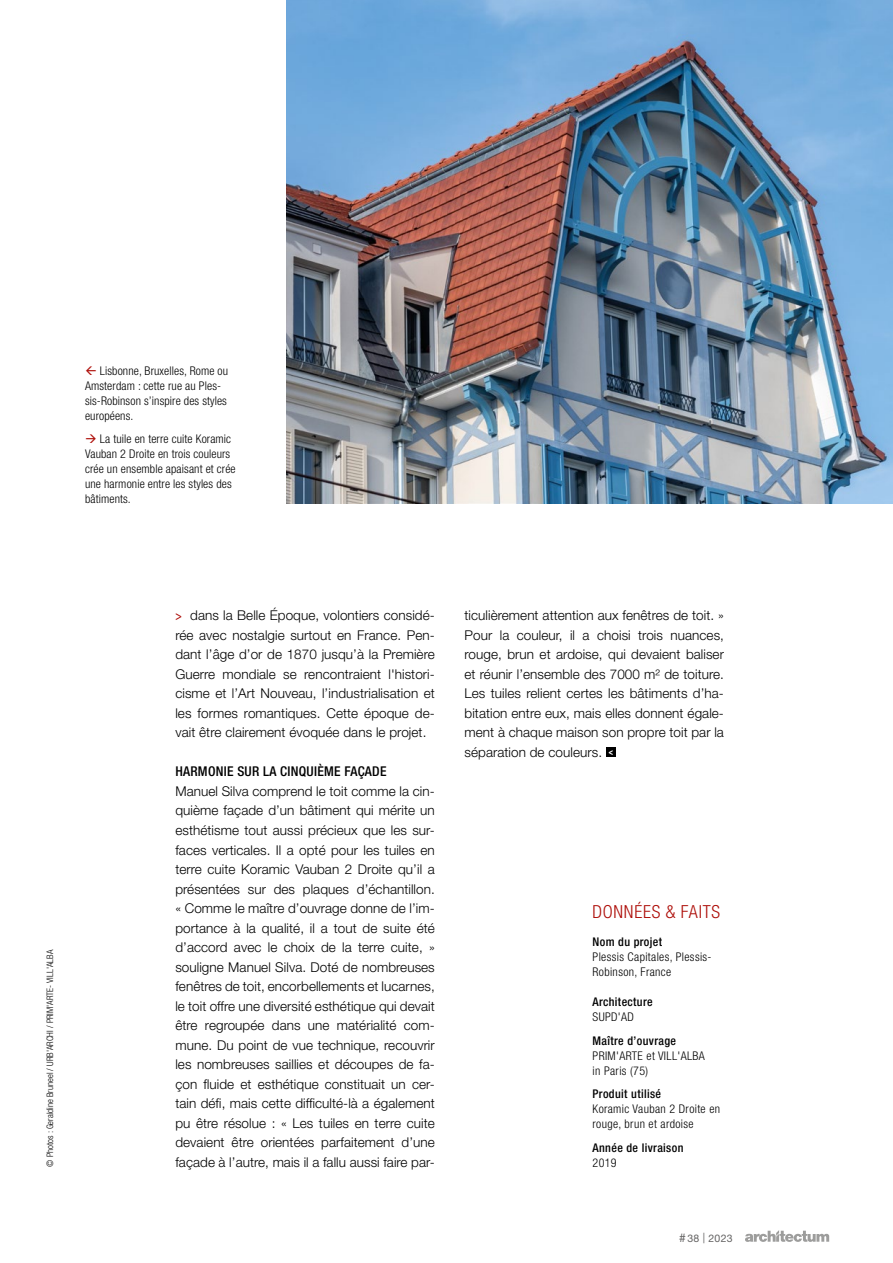
<style>
.page{position:relative;width:893px;height:1263px;background:#fff}
.page>*{position:absolute;margin:0;border:0;box-sizing:border-box;transform-origin:0 0}
.Kasten_Head{font:300 condensed 18px "Helvetica Neue LT Pro";letter-spacing:.04em;color:#ae0f0a}
.Lauf{font:300 13.5px/19.5px "Helvetica Neue LT Pro";letter-spacing:.005em;color:#000;text-align:justify}
.Zwiti{font:500 condensed 13.5px "Helvetica Neue LT Pro";letter-spacing:.02em;color:#000}
.Bildtext{font:300 condensed 12px/15px "Helvetica Neue LT Pro";letter-spacing:.01em;color:#000}
.Kasten_Lauf{font:300 condensed 12px/15px "Helvetica Neue LT Pro";letter-spacing:.03em;color:#000}
.Kasten_Lauf-2{font:500 condensed 12px/15px "Helvetica Neue LT Pro";letter-spacing:.03em;color:#000}
.t1{font:10.5px "Helvetica Neue LT Pro";letter-spacing:.03em;color:#646363}
.t2{font:300 condensed 9px "Helvetica Neue LT Pro";color:#000}
.s1{color:#ae0f0a}
.s2{font-weight:500}
.s3{font-weight:300}
.s4{font-size:12px}
</style>
<div class="page">
<svg style="left:745px;top:1230px;width:84px;height:12px"></svg>
<img style="left:286px;top:0;width:607px;height:503px">
<div style="left:606px;top:747px;width:10px;height:10px;background:#000"></div>
<p class="Bildtext" style="left:85px;top:363px;width:145px;text-indent:15px">Lisbonne, Bruxelles, Rome ou<br>Amsterdam : cette rue au Ples&shy;sis-Robinson s’inspire des styles européens.</p>
<p class="Bildtext" style="left:85px;top:432px;width:152px"><span class="s1">→</span> La tuile en terre cuite Koramic<br>Vauban 2 Droite en trois couleurs crée un ensemble apaisant et crée une harmonie entre les styles des bâtiments.</p>
<p class="t2" style="left:45px;top:1166px;width:218px;rotate:-90deg">© Photos : Geraldine Bruneel / URB'ARCHI / PRIM'ARTE- VILL'ALBA</p>
<p class="Lauf" style="left:175px;top:606px;width:261px;text-indent:15px">dans la Belle Époque, volontiers considé&shy;rée avec nostalgie surtout en France. Pen&shy;dant l’âge d’or de 1870 jusqu’à la Première Guerre mondiale se rencontraient l'histori&shy;cisme et l’Art Nouveau, l’industrialisation et les formes romantiques. Cette époque de&shy;vait être clairement évoquée dans le projet.</p>
<p class="Zwiti" style="left:175px;top:764px;width:213px">HARMONIE SUR LA CINQUIÈME FAÇADE</p>
<p class="Lauf" style="left:175px;top:781px;width:261px">Manuel Silva comprend le toit comme la cin&shy;quième façade d’un bâtiment qui mérite un esthétisme tout aussi précieux que les sur&shy;faces verticales. Il a opté pour les tuiles en terre cuite Koramic Vauban 2 Droite qu’il a présentées sur des plaques d’échantillon. « Comme le maître d’ouvrage donne de l’im&shy;portance à la qualité, il a tout de suite été d’accord avec le choix de la terre cuite, » souligne Manuel Silva. Doté de nombreuses fenêtres de toit, encorbellements et lucarnes, le toit offre une diversité esthétique qui devait être regroupée dans une matérialité com&shy;mune. Du point de vue technique, recouvrir les nombreuses saillies et découpes de fa&shy;çon fluide et esthétique constituait un cer&shy;tain défi, mais cette difficulté-là a également pu être résolue : « Les tuiles en terre cuite devaient être orientées parfaitement d’une façade à l’autre, mais il a fallu aussi faire par-</p>
<p class="Lauf" style="left:465px;top:606px;width:261px">ticulièrement attention aux fenêtres de toit. » Pour la couleur, il a choisi trois nuances, rouge, brun et ardoise, qui devaient baliser et réunir l’ensemble des 7000 m² de toiture.<br>Les tuiles relient certes les bâtiments d’ha&shy;bitation entre eux, mais elles donnent égale&shy;ment à chaque maison son propre toit par la séparation de couleurs.</p>
<p class="Kasten_Head" style="left:593px;top:901px;width:129px">DONNÉES &amp; FAITS</p>
<p class="Kasten_Lauf" style="left:593px;top:934px;width:118px"><span class="s2">Nom du projet<br></span>Plessis Capitales, Plessis‑-<br>Robinson, France</p>
<p class="Kasten_Lauf-2" style="left:593px;top:994px;width:62px">Architecture<br><span class="s3">SUPD'AD</span></p>
<p class="Kasten_Lauf" style="left:593px;top:1033px;width:114px"><span class="s2">Maître d’ouvrage<br></span>PRIM'ARTE et VILL'ALBA in Paris (75)</p>
<p class="Kasten_Lauf" style="left:593px;top:1086px;width:129px"><span class="s2">Produit utilisé<br></span>Koramic Vauban 2 Droite en rouge, brun et ardoise</p>
<p class="Kasten_Lauf-2" style="left:593px;top:1140px;width:92px">Année de livraison<br><span class="s3">2019</span></p>
<p class="t1" style="left:679px;top:1232px;width:55px"><span class="s4">#</span>38 | 2023</p>
</div>
